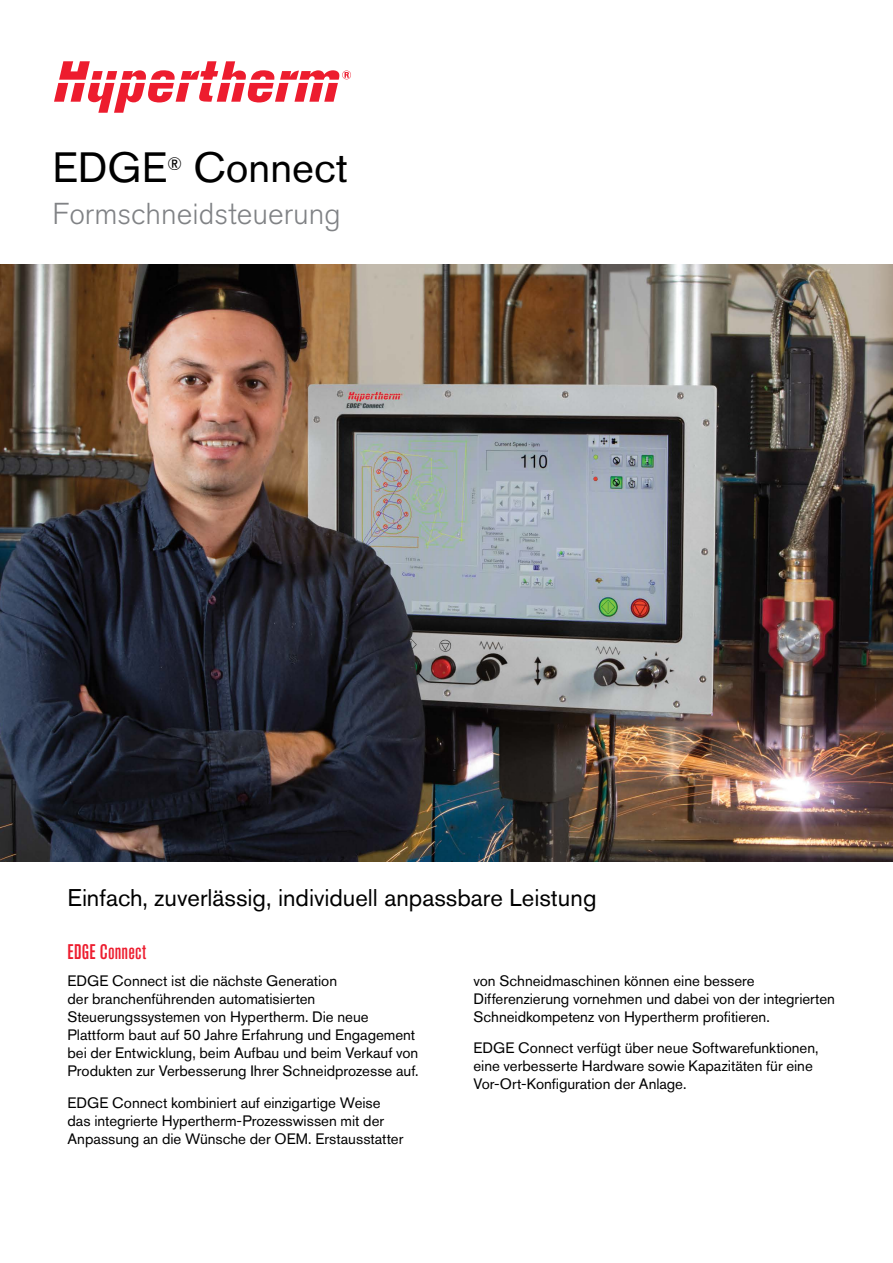
<style>
.page{position:relative;width:893px;height:1263px;background:#fff}
.page>*{position:absolute;margin:0;border:0;box-sizing:border-box;transform-origin:0 0}
.t1{font:42px "Akzidenz Grotesk Pro";color:#000}
.t2{font:300 30px "Akzidenz Grotesk Pro";color:#808285}
.t3{font:24px "Akzidenz Grotesk Pro";color:#000}
.t4{font:500 condensed 21px "Akzidenz Grotesk Pro";letter-spacing:.01em;color:#ed1c2e}
.t5{font:18px "Akzidenz Grotesk Pro";color:#000}
.t6{font:15px/18px "Akzidenz Grotesk Pro";color:#000}
</style>
<div class="page">
<img style="left:0;top:264px;width:893px;height:597px">
<svg style="left:54px;top:61px;width:297px;height:52px"></svg>
<h1 class="t1" style="left:52px;top:140px;width:116px">EDGE</h1>
<p class="t5" style="left:167px;top:152px;width:17px">®</p>
<h1 class="t1" style="left:194px;top:140px;width:156px">Connect</h1>
<h2 class="t2" style="left:52px;top:194px;width:290px">Formschneidsteuerung</h2>
<h3 class="t3" style="left:68px;top:882px;width:530px">Einfach, zuverlässig, individuell anpassbare Leistung</h3>
<h3 class="t4" style="left:68px;top:938px;width:80px">EDGE Connect</h3>
<p class="t6" style="left:68px;top:972px;width:353px">EDGE Connect ist die nächste Generation<br>der branchenführenden automatisierten Steuerungssystemen von Hypertherm. Die neue Plattform baut auf 50 Jahre Erfahrung und Engagement bei der Entwicklung, beim Aufbau und beim Verkauf von Produkten zur Verbesserung Ihrer Schneidprozesse auf.</p>
<p class="t6" style="left:68px;top:1093px;width:337px">EDGE Connect kombiniert auf einzigartige Weise das integrierte Hypertherm-Prozesswissen mit der<br>Anpassung an die Wünsche der OEM. Erstausstatter</p>
<p class="t6" style="left:473px;top:971px;width:363px">von Schneidmaschinen können eine bessere<br>Differenzierung vornehmen und dabei von der integrierten<br>Schneidkompetenz von Hypertherm profitieren.</p>
<p class="t6" style="left:473px;top:1039px;width:347px">EDGE Connect verfügt über neue Softwarefunktionen, eine verbesserte Hardware sowie Kapazitäten für eine<br>Vor-Ort-Konfiguration der Anlage.</p>
</div>
